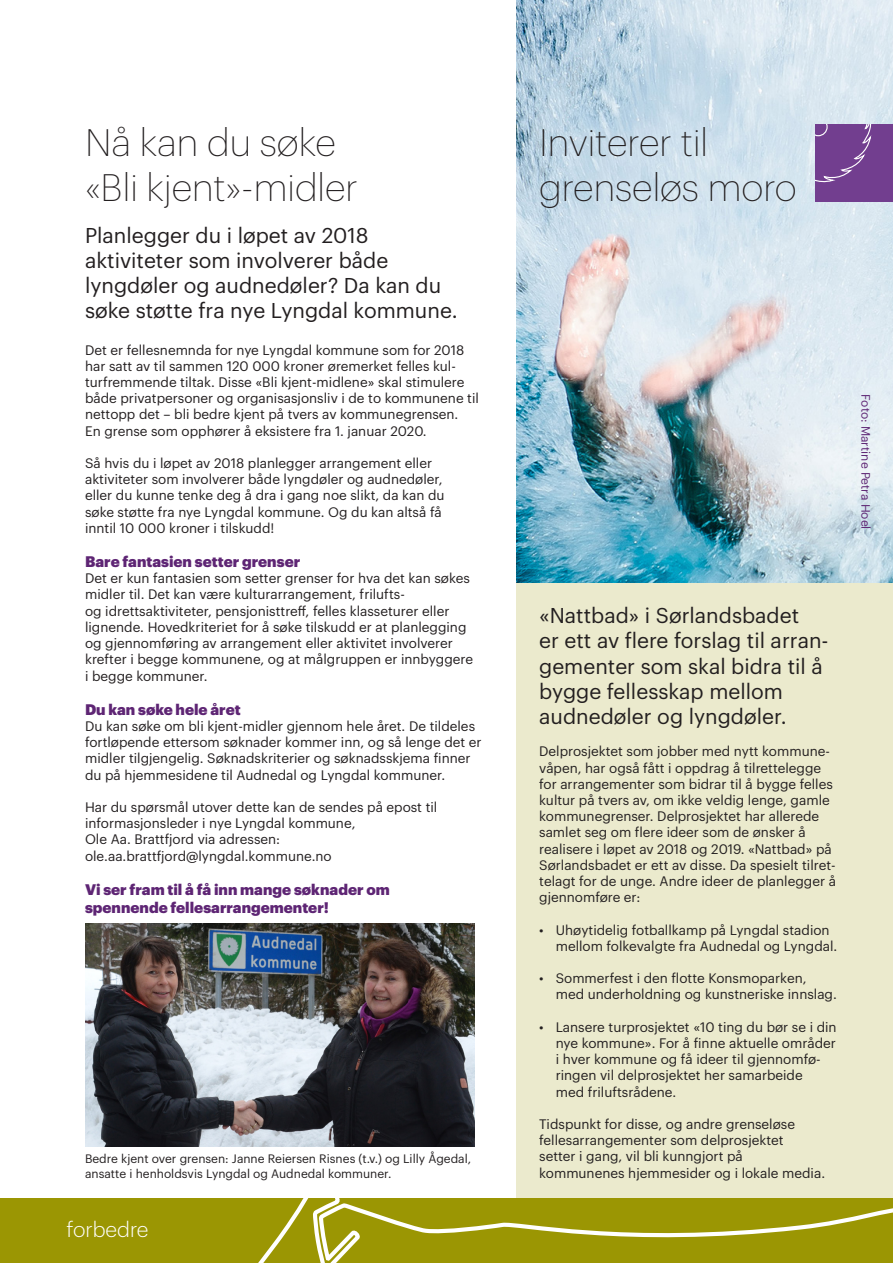
<style>
.page{position:relative;width:893px;height:1263px;background:#fff}
.page>*{position:absolute;margin:0;border:0;box-sizing:border-box;transform-origin:0 0}
.t1{font:200 37.5px "Graphik";color:#231f20}
.t2{font:21px/25.2px "Graphik";color:#231f20}
.t3{font:300 21px "Graphik";color:#fff}
.t4{font:900 15px "Graphik";color:#5e2574}
.t5{font:13.5px/16.2px "Graphik";color:#231f20}
.t6{font:12px/14.4px "Graphik";color:#231f20}
.t7{font:12px "Graphik";color:#5e2574}
</style>
<div class="page">
<div style="left:517px;top:0;width:376px;height:1263px;background:#ebeacd"></div>
<img style="left:85px;top:924px;width:390px;height:222px">
<div style="left:0;top:1198px;width:893px;height:65px;background:#9b9603"></div>
<svg style="left:258px;top:1198px;width:635px;height:65px"></svg>
<img style="left:517px;top:0;width:376px;height:583px">
<div style="left:816px;top:124px;width:77px;height:78px;background:#723e8f"></div>
<svg style="left:816px;top:124px;width:56px;height:59px"></svg>
<p class="t1" style="left:85px;top:116px;width:252px">Nå kan du søke</p>
<p class="t1" style="left:85px;top:161px;width:274px">«Bli kjent»-midler</p>
<p class="t2" style="left:85px;top:221px;width:285px">Planlegger du i løpet av 2018</p>
<p class="t2" style="left:85px;top:246px;width:374px">aktiviteter som involverer både lyngdøler og audnedøler? Da kan du søke støtte fra nye Lyngdal kommune.</p>
<p class="t5" style="left:85px;top:340px;width:395px">Det er fellesnemnda for nye Lyngdal kommune som for 2018 har satt av til sammen 120 000 kroner øremerket felles kul&shy;turfremmende tiltak. Disse «Bli kjent-midlene» skal stimulere både privatpersoner og organisasjonsliv i de to kommunene til nettopp det – bli bedre kjent på tvers av kommunegrensen.</p>
<p class="t5" style="left:85px;top:421px;width:343px">En grense som opphører å eksistere fra 1. januar 2020.</p>
<p class="t5" style="left:85px;top:454px;width:349px">Så hvis du i løpet av 2018 planlegger arrangement eller</p>
<p class="t5" style="left:85px;top:470px;width:359px">aktiviteter som involverer både lyngdøler og audnedøler,</p>
<p class="t5" style="left:85px;top:486px;width:361px">eller du kunne tenke deg å dra i gang noe slikt, da kan du</p>
<p class="t5" style="left:85px;top:502px;width:358px">søke støtte fra nye Lyngdal kommune. Og du kan altså få</p>
<p class="t5" style="left:85px;top:519px;width:191px">inntil 10 000 kroner i tilskudd!</p>
<p class="t4" style="left:85px;top:550px;width:217px">Bare fantasien setter grenser</p>
<p class="t5" style="left:85px;top:569px;width:386px">Det er kun fantasien som setter grenser for hva det kan søkes midler til. Det kan være kulturarrangement, frilufts-</p>
<p class="t5" style="left:85px;top:601px;width:366px">og idrettsaktiviteter, pensjonisttreff, felles klasseturer eller</p>
<p class="t5" style="left:85px;top:618px;width:389px">lignende. Hovedkriteriet for å søke tilskudd er at planlegging og gjennomføring av arrangement eller aktivitet involverer krefter i begge kommunene, og at målgruppen er innbyggere</p>
<p class="t5" style="left:85px;top:666px;width:124px">i begge kommuner.</p>
<p class="t4" style="left:85px;top:697px;width:157px">Du kan søke hele året</p>
<p class="t5" style="left:85px;top:717px;width:398px">Du kan søke om bli kjent-midler gjennom hele året. De tildeles fortløpende ettersom søknader kommer inn, og så lenge det er midler tilgjengelig. Søknadskriterier og søknadsskjema finner du på hjemmesidene til Audnedal og Lyngdal kommuner.</p>
<p class="t5" style="left:85px;top:798px;width:354px">Har du spørsmål utover dette kan de sendes på epost til</p>
<p class="t5" style="left:85px;top:814px;width:272px">informasjonsleder i nye Lyngdal kommune,</p>
<p class="t5" style="left:85px;top:830px;width:197px">Ole Aa. Brattfjord via adressen:</p>
<p class="t5" style="left:85px;top:846px;width:248px">ole.aa.brattfjord@lyngdal.kommune.no</p>
<p class="t4" style="left:85px;top:877px;width:306px">Vi ser fram til å få inn mange søknader om</p>
<p class="t4" style="left:85px;top:895px;width:246px">spennende fellesarrangementer!</p>
<p class="t6" style="left:85px;top:1151px;width:388px">Bedre kjent over grensen: Janne Reiersen Risnes (t.v.) og Lilly Ågedal, ansatte i henholdsvis Lyngdal og Audnedal kommuner.</p>
<p class="t3" style="left:67px;top:1214px;width:84px">forbedre</p>
<p class="t1" style="left:539px;top:116px;width:170px">Inviterer til</p>
<p class="t1" style="left:539px;top:161px;width:259px">grenseløs moro</p>
<p class="t7" style="left:875px;top:394px;width:137px;rotate:90deg">Foto: Martine Petra Hoel</p>
<p class="t2" style="left:539px;top:601px;width:261px">«Nattbad» i Sørlandsbadet</p>
<p class="t2" style="left:539px;top:626px;width:291px">er ett av flere forslag til arran&shy;gementer som skal bidra til å bygge fellesskap mellom</p>
<p class="t2" style="left:539px;top:702px;width:249px">audnedøler og lyngdøler.</p>
<p class="t5" style="left:539px;top:742px;width:298px">Delprosjektet som jobber med nytt kommune&shy;våpen, har også fått i oppdrag å tilrettelegge for arrangementer som bidrar til å bygge felles kultur på tvers av, om ikke veldig lenge, gamle kommunegrenser. Delprosjektet har allerede samlet seg om flere ideer som de ønsker å realisere i løpet av 2018 og 2019. «Nattbad» på Sørlandsbadet er ett av disse. Da spesielt tilret&shy;telagt for de unge. Andre ideer de planlegger å gjennomføre er:</p>
<p class="t5" style="left:539px;top:920px;width:292px">• Uhøytidelig fotballkamp på Lyngdal stadion</p>
<p class="t5" style="left:556px;top:937px;width:283px">mellom folkevalgte fra Audnedal og Lyngdal.</p>
<p class="t5" style="left:539px;top:969px;width:269px">• Sommerfest i den flotte Konsmoparken,</p>
<p class="t5" style="left:556px;top:985px;width:283px">med underholdning og kunstneriske innslag.</p>
<p class="t5" style="left:539px;top:1018px;width:299px">• Lansere turprosjektet «10 ting du bør se i din</p>
<p class="t5" style="left:556px;top:1034px;width:282px">nye kommune». For å finne aktuelle områder</p>
<p class="t5" style="left:556px;top:1050px;width:266px">i hver kommune og få ideer til gjennomfø-</p>
<p class="t5" style="left:556px;top:1066px;width:249px">ringen vil delprosjektet her samarbeide</p>
<p class="t5" style="left:556px;top:1082px;width:122px">med friluftsrådene.</p>
<p class="t5" style="left:539px;top:1115px;width:257px">Tidspunkt for disse, og andre grenseløse</p>
<p class="t5" style="left:539px;top:1131px;width:246px">fellesarrangementer som delprosjektet</p>
<p class="t5" style="left:539px;top:1147px;width:205px">setter i gang, vil bli kunngjort på</p>
<p class="t5" style="left:539px;top:1163px;width:287px">kommunenes hjemmesider og i lokale media.</p>
</div>
